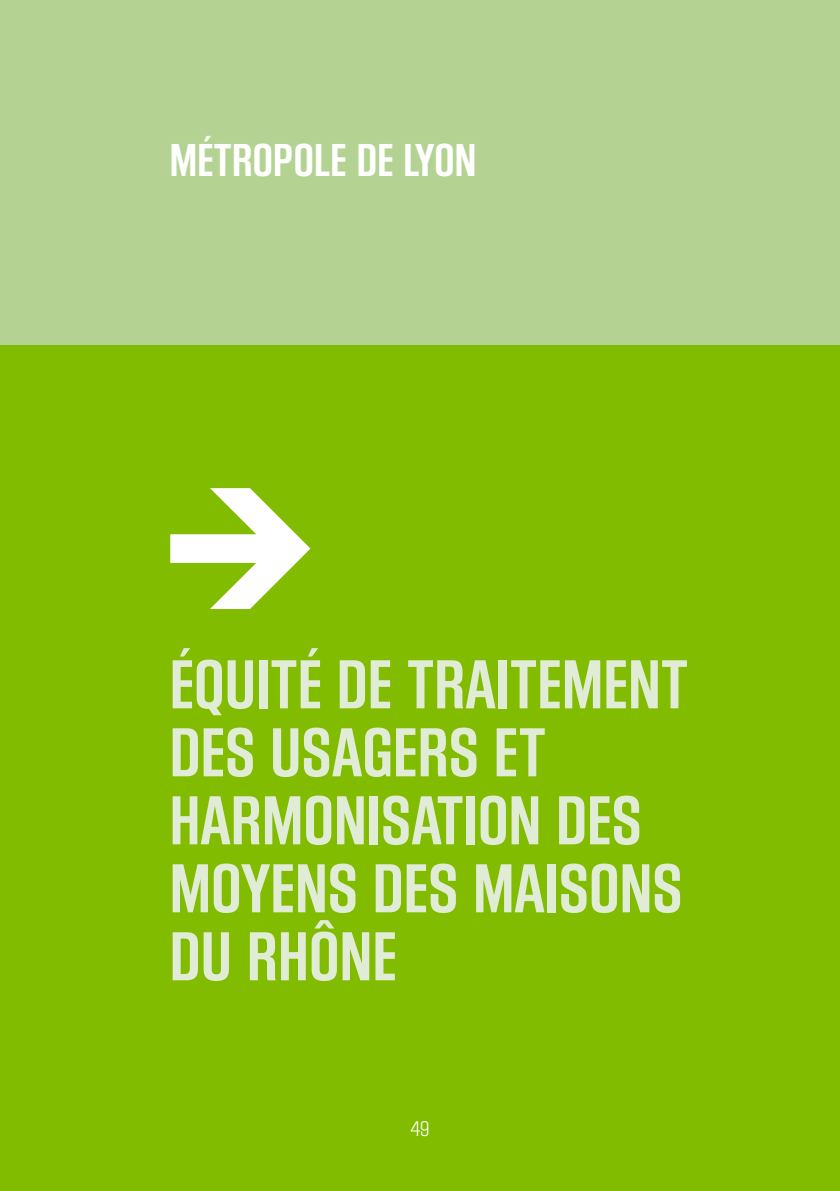
<style>
.page{position:relative;width:840px;height:1191px;background:#fff}
.page>*{position:absolute;margin:0;border:0;box-sizing:border-box;transform-origin:0 0}
.t1{font:72px/68px "Block Gothic Bold Cond";letter-spacing:.02em;color:#e1ecd6}
.t2{font:48px "Block Gothic Bold Cond";letter-spacing:.02em;color:#fff}
.t3{font:22px "Block Gothic Light Cond";color:#fff}
</style>
<div class="page">
<div style="left:0;top:0;width:839px;height:346px;background:#b4d393"></div>
<div style="left:0;top:345px;width:839px;height:846px;background:#82bc00"></div>
<svg style="left:170px;top:488px;width:141px;height:121px"></svg>
<p class="t2" style="left:170px;top:135px;width:307px">MÉTROPOLE DE LYON</p>
<p class="t1" style="left:170px;top:653px;width:518px">ÉQUITÉ DE TRAITEMENT<br>DES USAGERS ET<br>HARMONISATION DES<br>MOYENS DES MAISONS<br>DU RHÔNE</p>
<p class="t3" style="left:410px;top:1117px;width:20px">49</p>
</div>
